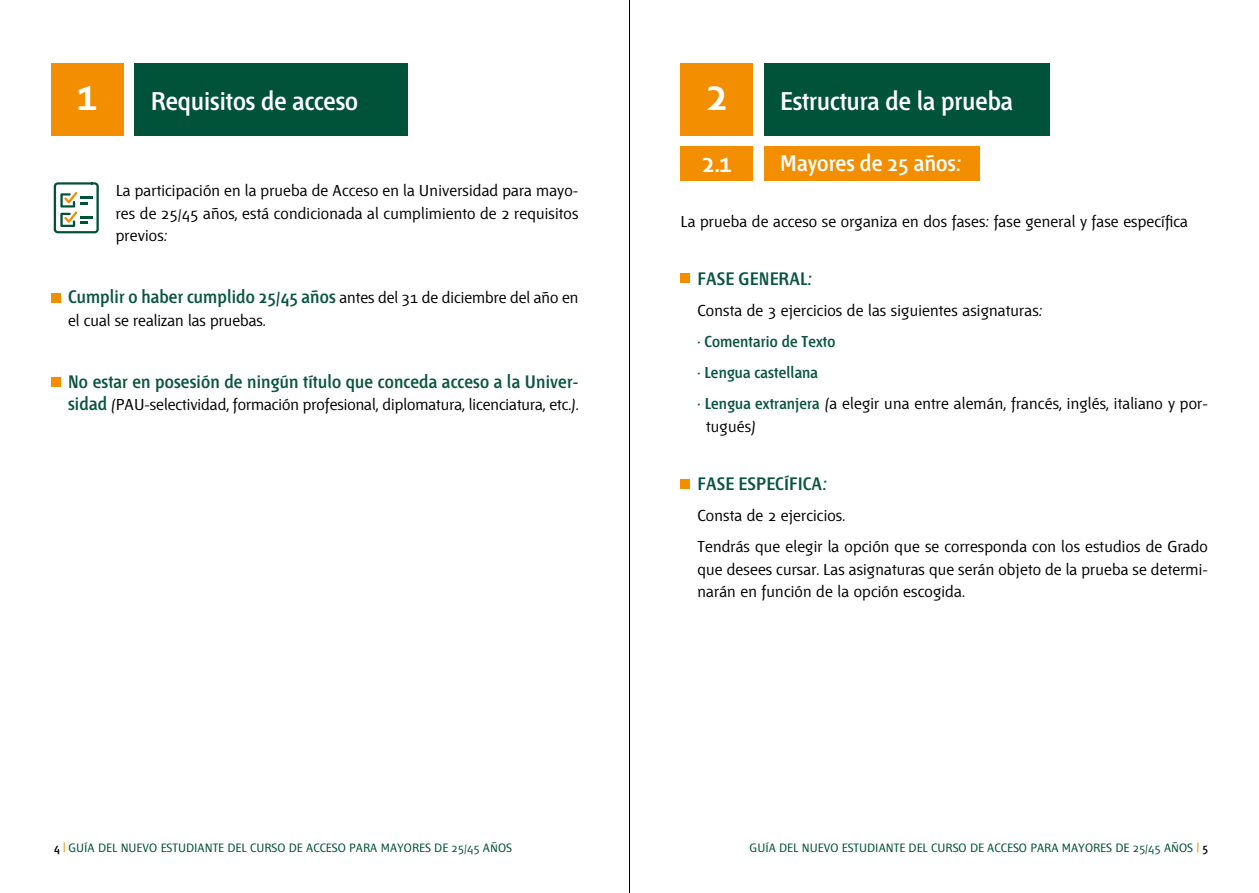
<style>
.page{position:relative;width:1259px;height:893px;background:#fff}
.page>*{position:absolute;margin:0;border:0;box-sizing:border-box;transform-origin:0 0}
.t1{font:600 45px "Fontana ND Cc Os F";color:#fff}
.t2{font:600 27px "Fontana ND Cc Os F";color:#fff}
.t3{font:600 25.5px "Fontana ND Cc Os F";color:#fff}
.t4{font:600 22.5px "Fontana ND Cc Os F";color:#fff}
.t5{font:600 18px "Fontana ND Cc Os F";letter-spacing:.01em;color:#095540}
.t6{font:15.75px/22.5px "Fontana ND Aa Os F";letter-spacing:.01em;color:#000}
.t7{font:600 15.75px/31px "Fontana ND Cc Os F";letter-spacing:.01em;color:#095540}
.t8{font:12px "Fontana ND Aa Os F";color:#005239}
.s1{font-size:45px}
.s2{font-family:"Fontana ND Aa Os F";font-weight:400;font-size:15.75px;color:#000}
.s3{font-family:"Fontana ND Cc Os F";font-weight:600;font-size:18px;color:#095540}
.s4{font-family:"Fontana ND Cc Os F";font-weight:600;color:#095540}
.s5{font-family:"Fontana ND Cc Os F";font-weight:600;color:#000}
.s6{font-family:"Fontana ND Cc Os F";font-weight:600;color:#f28e00}
</style>
<div class="page">
<div style="left:51px;top:293px;width:10px;height:10px;background:#f28e00"></div>
<div style="left:680px;top:273px;width:10px;height:10px;background:#f28e00"></div>
<div style="left:680px;top:479px;width:10px;height:10px;background:#f28e00"></div>
<div style="left:51px;top:377px;width:10px;height:9px;background:#f28e00"></div>
<svg style="left:54px;top:182px;width:45px;height:51px"></svg>
<div style="left:134px;top:64px;width:273px;height:72px;background:#005239"></div>
<div style="left:51px;top:64px;width:72px;height:72px;background:#f28e00"></div>
<div style="left:764px;top:64px;width:285px;height:72px;background:#005239"></div>
<div style="left:764px;top:147px;width:215px;height:34px;background:#f28e00"></div>
<div style="left:680px;top:64px;width:73px;height:72px;background:#f28e00"></div>
<div style="left:680px;top:147px;width:73px;height:34px;background:#f28e00"></div>
<hr style="left:629px;top:0;width:1px;height:893px;background:#000">
<h3 class="t3" style="left:77px;top:89px;width:283px"><span class="s1">1</span> Requisitos de acceso</h3>
<h1 class="t1" style="left:706px;top:73px;width:22px">2</h1>
<h2 class="t2" style="left:702px;top:150px;width:32px">2.1</h2>
<h3 class="t3" style="left:780px;top:89px;width:234px">Estructura de la prueba</h3>
<h3 class="t4" style="left:780px;top:153px;width:182px">Mayores de 25 años:</h3>
<p class="t6" style="left:116px;top:180px;width:464px;text-align:justify">La participación en la prueba de Acceso en la Universidad para mayo&shy;res de 25/45 años, está condicionada al cumplimiento de 2 requisitos previos:</p>
<p class="t5" style="left:68px;top:288px;width:512px">Cumplir o haber cumplido 25/45 años <span class="s2">antes del 31 de diciembre del año en</span></p>
<p class="t6" style="left:68px;top:310px;width:199px">el cual se realizan las pruebas.</p>
<p class="t5" style="left:68px;top:373px;width:512px">No estar en posesión de ningún título que conceda acceso a la Univer-</p>
<p class="t6" style="left:68px;top:394px;width:512px"><span class="s3">sidad</span> (PAU-selectividad, formación profesional, diplomatura, licenciatura, etc.).</p>
<p class="t6" style="left:680px;top:211px;width:509px">La prueba de acceso se organiza en dos fases: fase general y fase específica</p>
<p class="t5" style="left:697px;top:271px;width:116px">FASE GENERAL:</p>
<p class="t6" style="left:697px;top:301px;width:346px">Consta de 3 ejercicios de las siguientes asignaturas:</p>
<p class="t7" style="left:697px;top:327px;width:139px">· Comentario de Texto · Lengua castellana</p>
<p class="t6" style="left:706px;top:394px;width:503px;text-indent:-9px"><span class="s4">· Lengua extranjera</span> (a elegir una entre alemán, francés, inglés, italiano y por&shy;tugués)</p>
<p class="t5" style="left:697px;top:476px;width:131px">FASE ESPECÍFICA:</p>
<p class="t6" style="left:697px;top:501px;width:512px;line-height:31px">Consta de 2 ejercicios.<br>Tendrás que elegir la opción que se corresponda con los estudios de Grado</p>
<p class="t6" style="left:697px;top:559px;width:512px">que desees cursar. Las asignaturas que serán objeto de la prueba se determi&shy;narán en función de la opción escogida.</p>
<p class="t8" style="left:54px;top:842px;width:459px"><span class="s5">4</span> <span class="s6">|</span> GUÍA DEL NUEVO ESTUDIANTE DEL CURSO DE ACCESO PARA MAYORES DE 25/45 AÑOS</p>
<p class="t8" style="left:749px;top:842px;width:460px">GUÍA DEL NUEVO ESTUDIANTE DEL CURSO DE ACCESO PARA MAYORES DE 25/45 AÑOS <span class="s6">|</span> <span class="s5">5</span></p>
</div>
